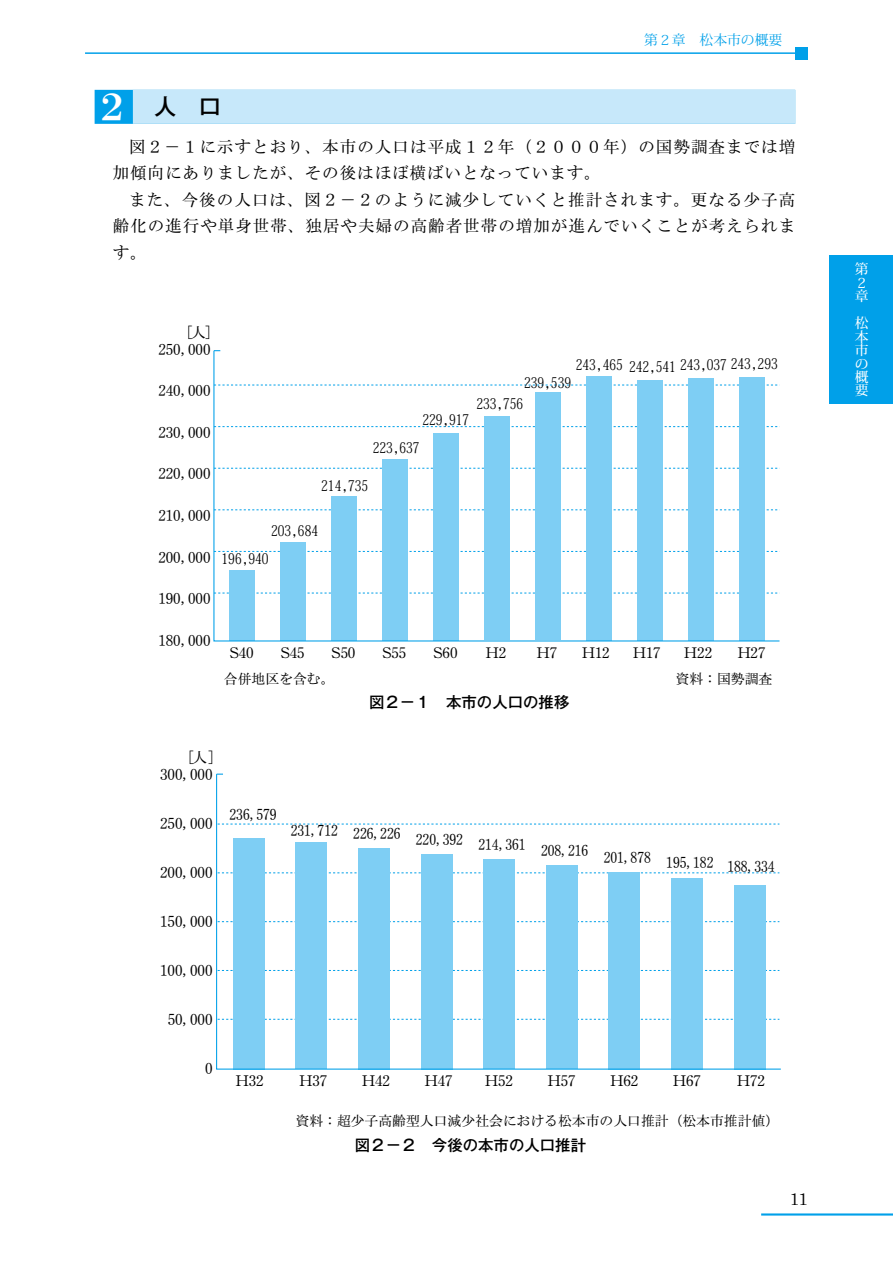
<style>
.page{position:relative;width:893px;height:1263px;background:#fff}
.page>*{position:absolute;margin:0;border:0;box-sizing:border-box;transform-origin:0 0}
.t1{font:500 22.35px "Gothic MB101 Pr 6 N";color:#000}
.t2{font:16.95px "Century";color:#000}
.t3{font:500 16.5px/26.5px "Ro H Mincho Pro";letter-spacing:.065em;color:#000}
.t4{font:500 15.45px "Gothic MB101 Pr 6 N";color:#000}
.t5{font:500 15px "Ro H Mincho Pro";color:#000}
.t6{font:500 15px "Ro H Mincho Pro";color:#000;scale:.9 1}
.t7{font:500 14.85px "Ro H Mincho Pro";color:#000}
.t8{font:14.85px "Koz Min Pr 6 N";color:#000;scale:.9 1}
.t9{font:500 13.8px "Ro H Mincho Pro";color:#000}
.t10{font:13.8px "Koz Min Pr 6 N";color:#00a0e9}
.t11{font:500 13.8px/13.5px "Koz Min Pr 6 N";color:#fff}
.s1{font-family:"Ro H Mincho Std XB";font-weight:400;font-size:37.2px;color:#fff}
</style>
<div class="page">
<hr style="left:85px;top:52px;width:723px;height:2px;background:#00a0e9">
<div style="left:795px;top:47px;width:13px;height:13px;background:#00a0e9"></div>
<hr style="left:761px;top:1213px;width:132px;height:2px;background:#00a0e9">
<div style="left:829px;top:255px;width:64px;height:149px;background:#00a0e9"></div>
<div style="left:95px;top:90px;width:700px;height:34px;background:#00a0e9"></div>
<div style="left:133px;top:90px;width:662px;height:34px;background:#c7e8fa"></div>
<svg style="left:213px;top:350px;width:566px;height:292px"></svg>
<svg style="left:216px;top:773px;width:565px;height:297px"></svg>
<p class="t10" style="left:644px;top:33px;width:140px">第２章　松本市の概要</p>
<h1 class="t1" style="left:95px;top:88px;width:150px"><span class="s1">２</span>　人　口　</h1>
<p class="t3" style="left:113px;top:134px;width:684px;text-indent:16px">図２－１に示すとおり、本市の人口は平成１２年（２０００年）の国勢調査までは増加傾向にありましたが、その後はほぼ横ばいとなっています。</p>
<p class="t3" style="left:113px;top:188px;width:684px;text-align:justify;text-indent:16px">また、今後の人口は、図２－２のように減少していくと推計されます。更なる少子高齢化の進行や単身世帯、独居や夫婦の高齢者世帯の増加が進んでいくことが考えられます。</p>
<p class="t7" style="left:186px;top:323px;width:28px">[人]</p>
<p class="t7" style="left:158px;top:340px;width:54px">250,000</p>
<p class="t7" style="left:158px;top:381px;width:54px">240,000</p>
<p class="t7" style="left:158px;top:423px;width:54px">230,000</p>
<p class="t7" style="left:158px;top:465px;width:54px">220,000</p>
<p class="t7" style="left:158px;top:506px;width:54px">210,000</p>
<p class="t7" style="left:158px;top:548px;width:54px">200,000</p>
<p class="t7" style="left:158px;top:589px;width:54px">190,000</p>
<p class="t7" style="left:158px;top:631px;width:54px">180,000</p>
<p class="t8" style="left:576px;top:356px;width:226px">243,465 242,541 243,037 243,293</p>
<p class="t8" style="left:524px;top:374px;width:54px">239,539</p>
<p class="t8" style="left:422px;top:411px;width:54px">229,917</p>
<p class="t8" style="left:373px;top:440px;width:54px">223,637</p>
<p class="t8" style="left:476px;top:395px;width:54px">233,756</p>
<p class="t8" style="left:321px;top:477px;width:54px">214,735</p>
<p class="t8" style="left:271px;top:522px;width:54px">203,684</p>
<p class="t8" style="left:222px;top:550px;width:54px">196,940</p>
<p class="t7" style="left:230px;top:643px;width:25px">S40</p>
<p class="t7" style="left:281px;top:643px;width:25px">S45</p>
<p class="t7" style="left:332px;top:643px;width:25px">S50</p>
<p class="t7" style="left:382px;top:643px;width:25px">S55</p>
<p class="t7" style="left:433px;top:643px;width:26px">S60</p>
<p class="t7" style="left:486px;top:643px;width:22px">H2</p>
<p class="t7" style="left:537px;top:643px;width:22px">H7</p>
<p class="t7" style="left:582px;top:643px;width:29px">H12</p>
<p class="t7" style="left:633px;top:643px;width:29px">H17</p>
<p class="t7" style="left:684px;top:643px;width:30px">H22</p>
<p class="t7" style="left:738px;top:643px;width:29px">H27</p>
<p class="t9" style="left:224px;top:670px;width:112px">合併地区を含む。</p>
<p class="t9" style="left:676px;top:670px;width:98px">資料：国勢調査</p>
<p class="t4" style="left:369px;top:689px;width:202px">図２－１　本市の人口の推移</p>
<p class="t5" style="left:187px;top:748px;width:30px">[人]</p>
<p class="t5" style="left:160px;top:765px;width:54px">300,000</p>
<p class="t5" style="left:160px;top:814px;width:54px">250,000</p>
<p class="t5" style="left:160px;top:863px;width:54px">200,000</p>
<p class="t5" style="left:160px;top:912px;width:54px">150,000</p>
<p class="t5" style="left:160px;top:961px;width:54px">100,000</p>
<p class="t5" style="left:168px;top:1010px;width:46px">50,000</p>
<p class="t5" style="left:205px;top:1059px;width:9px">0</p>
<p class="t6" style="left:230px;top:805px;width:54px">236,579</p>
<p class="t6" style="left:291px;top:838px;width:539px">231,712 226,226 220,392 214,361 208,216 201,878 195,182 188,334</p>
<p class="t5" style="left:236px;top:1071px;width:29px">H32</p>
<p class="t5" style="left:299px;top:1071px;width:29px">H37</p>
<p class="t5" style="left:362px;top:1071px;width:29px">H42</p>
<p class="t5" style="left:425px;top:1071px;width:29px">H47</p>
<p class="t5" style="left:485px;top:1071px;width:29px">H52</p>
<p class="t5" style="left:548px;top:1071px;width:29px">H57</p>
<p class="t5" style="left:610px;top:1071px;width:30px">H62</p>
<p class="t5" style="left:673px;top:1071px;width:29px">H67</p>
<p class="t5" style="left:737px;top:1071px;width:29px">H72</p>
<p class="t9" style="left:296px;top:1113px;width:485px">資料：超少子高齢型人口減少社会における松本市の人口推計（松本市推計値）</p>
<p class="t4" style="left:355px;top:1132px;width:233px">図２－２　今後の本市の人口推計</p>
<p class="t2" style="left:790px;top:1185px;width:19px">11</p>
<p class="t11" style="left:855px;top:263px;width:15px">第<br>２章</p>
<p class="t11" style="left:855px;top:317px;width:15px;text-align:justify">松本市の概要</p>
</div>
